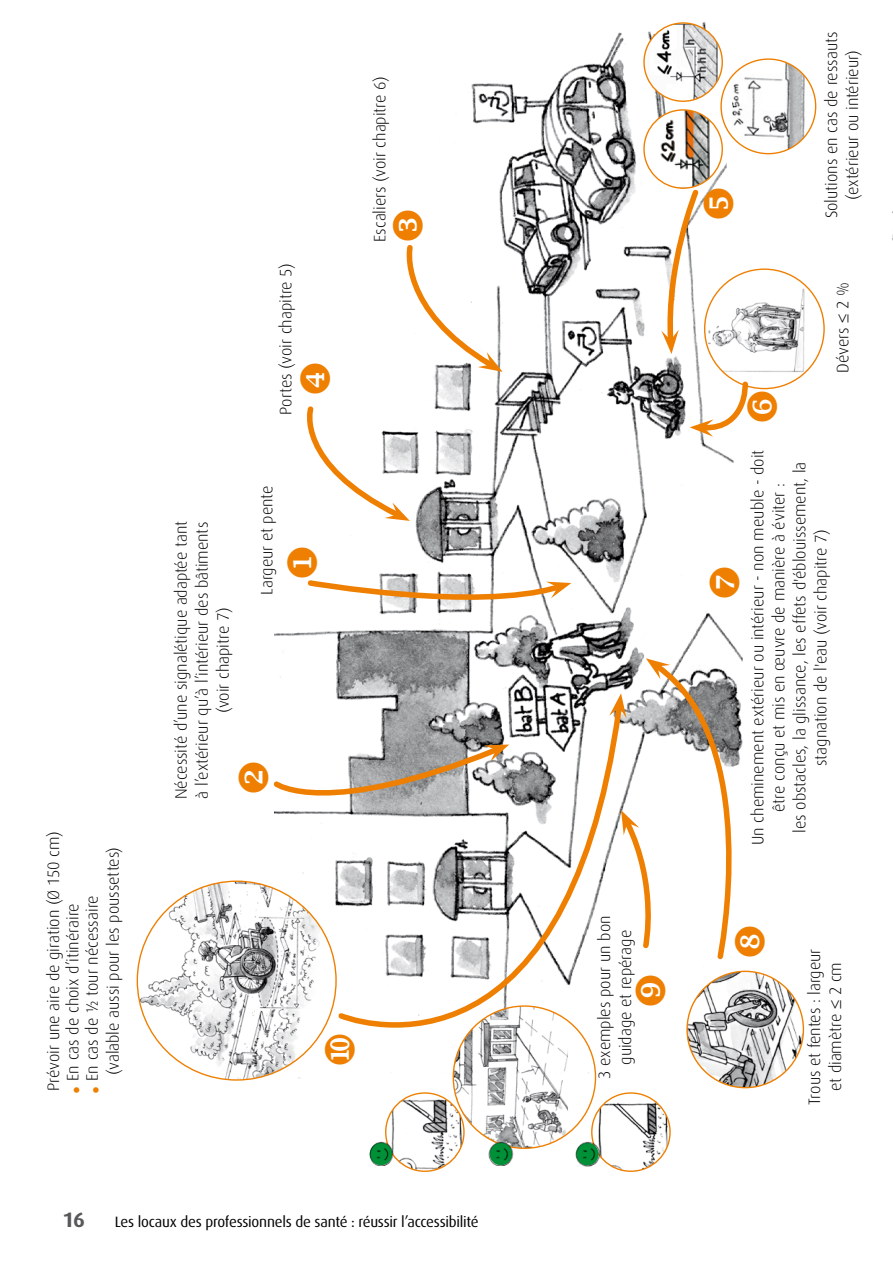
<style>
.page{position:relative;width:893px;height:1263px;background:#fff}
.page>*{position:absolute;margin:0;border:0;box-sizing:border-box;transform-origin:0 0}
.t1{font:700 21px "Dax";color:#58585a}
.t2{font:300 16.5px/21px "Dax";color:#000;text-align:center}
.t3{font:15px "Dax";letter-spacing:-.015em;color:#000}
</style>
<div class="page">
<img style="left:275px;top:22px;width:470px;height:1011px">
<img style="left:137px;top:881px;width:185px;height:199px">
<img style="left:687px;top:971px;width:116px;height:117px;border-radius:58px">
<img style="left:644px;top:110px;width:69px;height:78px">
<img style="left:644px;top:23px;width:78px;height:78px;border-radius:38px">
<div style="left:643px;top:22px;width:80px;height:80px;border:1px solid #ee7f00;border-radius:50%"></div>
<img style="left:721px;top:59px;width:95px;height:95px;border-radius:47px">
<img style="left:708px;top:289px;width:97px;height:83px">
<img style="left:386px;top:1093px;width:78px;height:78px;border-radius:39px">
<svg style="left:336px;top:701px;width:256px;height:406px"></svg>
<img style="left:453px;top:1006px;width:115px;height:142px">
<img style="left:592px;top:1102px;width:75px;height:69px">
<svg style="left:295px;top:404px;width:115px;height:118px"></svg>
<img style="left:369px;top:1141px;width:25px;height:25px">
<img style="left:488px;top:1141px;width:26px;height:25px">
<img style="left:575px;top:1141px;width:25px;height:25px">
<svg style="left:392px;top:210px;width:111px;height:162px"></svg>
<svg style="left:300px;top:363px;width:30px;height:30px"></svg>
<svg style="left:661px;top:187px;width:72px;height:167px"></svg>
<svg style="left:690px;top:379px;width:87px;height:58px"></svg>
<svg style="left:709px;top:567px;width:30px;height:30px"></svg>
<svg style="left:336px;top:1035px;width:19px;height:30px"></svg>
<svg style="left:522px;top:658px;width:243px;height:444px"></svg>
<svg style="left:287px;top:547px;width:284px;height:65px"></svg>
<svg style="left:273px;top:743px;width:236px;height:76px"></svg>
<p class="t2" style="left:44px;top:1081px;width:251px;line-height:19.4px;text-align:left;text-indent:-10px;rotate:-90deg">Prévoir une aire de giration (Ø 150 cm)<br>En cas de choix d’itinéraire<br>En cas de ½ tour nécessaire</p>
<p class="t2" style="left:103px;top:1075px;width:230px;rotate:-90deg">(valable aussi pour les poussettes)</p>
<p class="t2" style="left:276px;top:415px;width:153px;rotate:-90deg">Portes (voir chapitre 5)</p>
<p class="t2" style="left:171px;top:799px;width:280px;rotate:-90deg">Nécessité d’une signalétique adaptée tant à l’extérieur qu’à l’intérieur des bâtiments (voir chapitre 7)</p>
<p class="t2" style="left:256px;top:595px;width:111px;rotate:-90deg">Largeur et pente</p>
<p class="t2" style="left:369px;top:242px;width:167px;rotate:-90deg">Escaliers (voir chapitre 6)</p>
<p class="t1" style="left:62px;top:1207px;width:24px">16</p>
<p class="t3" style="left:115px;top:1213px;width:365px">Les locaux des professionnels de santé : réussir l’accessibilité</p>
<p class="t2" style="left:594px;top:1079px;width:165px;rotate:-90deg">3 exemples pour un bon guidage et repérage</p>
<p class="t2" style="left:821px;top:218px;width:189px;rotate:-90deg">Solutions en cas de ressauts (extérieur ou intérieur)</p>
<p class="t2" style="left:832px;top:373px;width:92px;rotate:-90deg">Dévers ≤ 2 %</p>
<p class="t2" style="left:747px;top:845px;width:397px;rotate:-90deg">Un cheminement extérieur ou intérieur - non meuble - doit être conçu et mis en œuvre de manière à éviter :<br>les obstacles, la glissance, les effets d'éblouissement, la stagnation de l'eau (voir chapitre 7)</p>
<p class="t2" style="left:804px;top:1104px;width:157px;rotate:-90deg">Trous et fentes : largeur et diamètre ≤ 2 cm</p>
</div>
